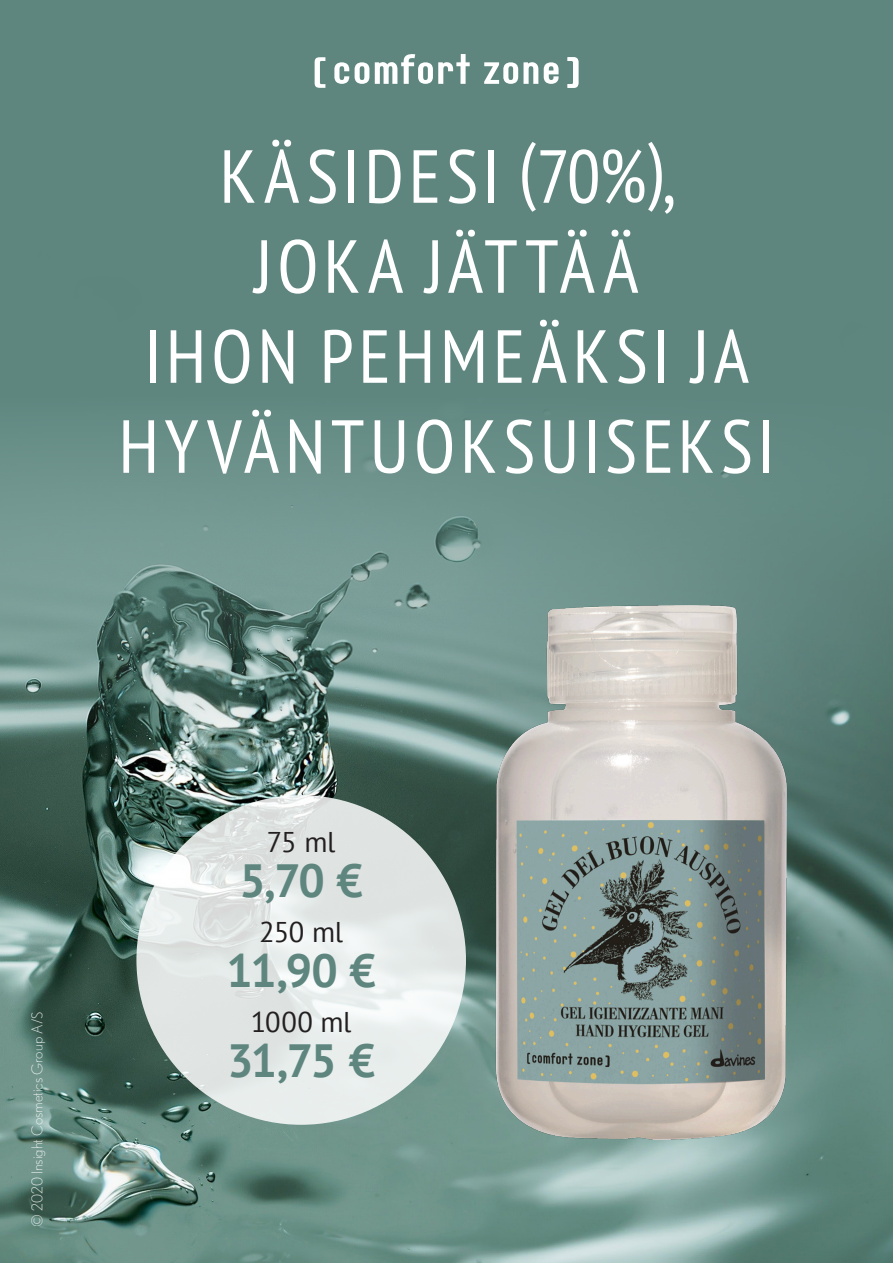
<style>
.page{position:relative;width:893px;height:1263px;background:#5e867f}
.page>*{position:absolute;margin:0;border:0;box-sizing:border-box;transform-origin:0 0}
.t1{font:condensed 75px/90px "PT Sans";letter-spacing:.07em;color:#fff;text-align:center}
.t2{font:700 46.5px "PT Sans";letter-spacing:-.055em;color:#5e867f}
.t3{font:28.5px "PT Sans";letter-spacing:-.015em;color:#231f20}
.t4{font:300 15px "Nobel";color:#fff}
</style>
<div class="page">
<img style="left:0;top:442px;width:301px;height:821px">
<svg style="left:315px;top:57px;width:10px;height:31px"></svg>
<svg style="left:355px;top:62px;width:14px;height:22px"></svg>
<svg style="left:334px;top:62px;width:15px;height:22px"></svg>
<svg style="left:544px;top:62px;width:15px;height:22px"></svg>
<svg style="left:375px;top:54px;width:95px;height:30px"></svg>
<svg style="left:484px;top:62px;width:54px;height:22px"></svg>
<svg style="left:568px;top:57px;width:10px;height:31px"></svg>
<svg style="left:136px;top:795px;width:330px;height:330px;background:#e2e7e5"></svg>
<img style="left:301px;top:421px;width:592px;height:842px">
<p class="t1" style="left:220px;top:130px;width:458px">KÄSIDESI (70%),</p>
<p class="t1" style="left:254px;top:220px;width:386px">JOKA JÄTTÄÄ</p>
<p class="t1" style="left:119px;top:310px;width:657px">IHON PEHMEÄKSI JA<br>HYVÄNTUOKSUISEKSI</p>
<p class="t4" style="left:28px;top:1226px;width:216px;rotate:-90deg">© 2020 Insight Cosmetics Group A/S</p>
<p class="t3" style="left:267px;top:824px;width:70px">75 ml</p>
<p class="t2" style="left:239px;top:850px;width:125px">5,70 €</p>
<p class="t3" style="left:259px;top:914px;width:86px">250 ml</p>
<p class="t2" style="left:226px;top:940px;width:151px">11,90 €</p>
<p class="t3" style="left:251px;top:1004px;width:102px">1000 ml</p>
<p class="t2" style="left:227px;top:1030px;width:149px">31,75 €</p>
</div>
